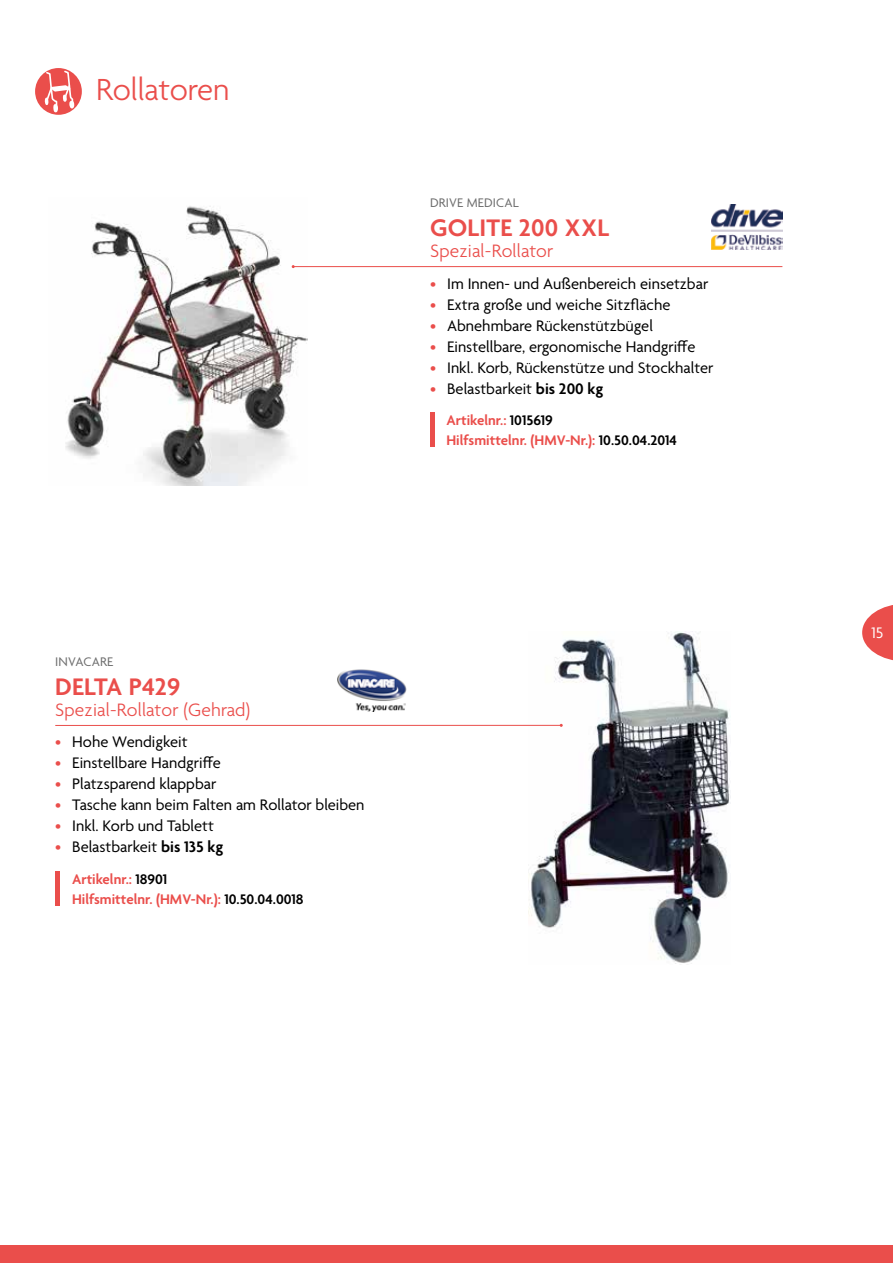
<style>
.page{position:relative;width:893px;height:1263px;background:#fff}
.page>*{position:absolute;margin:0;border:0;box-sizing:border-box;transform-origin:0 0}
.t1{font:300 33px "Agenda";color:#ea4e4b}
.t2{font:600 25.95px "Agenda";letter-spacing:.01em;color:#ea4e4b}
.t3{font:300 19.5px "Agenda";letter-spacing:.01em;color:#ea4e4b}
.t4{font:16.5px "Agenda";color:#000}
.t5{font:16.5px "Agenda";color:#fff}
.t6{font:600 15px/19.5px "Agenda";color:#ea4e4b}
.t7{font:13.5px "Agenda";letter-spacing:.01em;color:#6e6e6e}
.s1{color:#ea4e4b}
.s2{font-weight:600}
.s3{color:#000}
</style>
<div class="page">
<svg style="left:862px;top:605px;width:31px;height:56px"></svg>
<div style="left:35px;top:68px;width:47px;height:47px;background:#ea4e4b;border-radius:50%"></div>
<svg style="left:45px;top:69px;width:29px;height:44px"></svg>
<div style="left:0;top:1246px;width:893px;height:17px;background:#ea4e4b"></div>
<img style="left:65px;top:206px;width:243px;height:280px">
<hr style="left:293px;top:266px;width:489px;height:1px;background:#ea4e4b">
<hr style="left:430px;top:412px;width:4px;height:35px;background:#ea4e4b">
<img style="left:712px;top:204px;width:71px;height:46px">
<img style="left:528px;top:631px;width:202px;height:333px">
<hr style="left:55px;top:725px;width:506px;height:1px;background:#ea4e4b">
<div style="left:55px;top:871px;width:5px;height:35px;background:#ea4e4b"></div>
<img style="left:338px;top:669px;width:69px;height:42px">
<h1 class="t1" style="left:96px;top:72px;width:135px">Rollatoren</h1>
<p class="t7" style="left:430px;top:195px;width:90px">DRIVE MEDICAL</p>
<h2 class="t2" style="left:430px;top:214px;width:181px">GOLITE 200 XXL</h2>
<p class="t3" style="left:430px;top:240px;width:125px">Spezial-Rollator</p>
<p class="t4" style="left:430px;top:275px;width:280px"><span class="s1">•</span> Im Innen- und Außenbereich einsetzbar</p>
<p class="t4" style="left:430px;top:296px;width:242px"><span class="s1">•</span> Extra große und weiche Sitzfläche</p>
<p class="t4" style="left:430px;top:317px;width:224px"><span class="s1">•</span> Abnehmbare Rückenstützbügel</p>
<p class="t4" style="left:430px;top:338px;width:267px"><span class="s1">•</span> Einstellbare, ergonomische Handgriffe</p>
<p class="t4" style="left:430px;top:359px;width:285px"><span class="s1">•</span> Inkl. Korb, Rückenstütze und Stockhalter</p>
<p class="t4" style="left:430px;top:380px;width:175px"><span class="s1">•</span> Belastbarkeit <span class="s2">bis 200 kg</span></p>
<p class="t6" style="left:446px;top:411px;width:232px">Artikelnr.: <span class="s3">1015619<br></span>Hilfsmittelnr. (HMV-Nr.): <span class="s3">10.50.04.2014</span></p>
<p class="t7" style="left:55px;top:654px;width:59px">INVACARE</p>
<h2 class="t2" style="left:55px;top:672px;width:127px">DELTA P429</h2>
<p class="t3" style="left:55px;top:699px;width:196px">Spezial-Rollator (Gehrad)</p>
<p class="t4" style="left:55px;top:733px;width:134px"><span class="s1">•</span> Hohe Wendigkeit</p>
<p class="t4" style="left:55px;top:754px;width:167px"><span class="s1">•</span> Einstellbare Handgriffe</p>
<p class="t4" style="left:55px;top:775px;width:163px"><span class="s1">•</span> Platzsparend klappbar</p>
<p class="t4" style="left:55px;top:796px;width:311px"><span class="s1">•</span> Tasche kann beim Falten am Rollator bleiben</p>
<p class="t4" style="left:55px;top:817px;width:160px"><span class="s1">•</span> Inkl. Korb und Tablett</p>
<p class="t4" style="left:55px;top:838px;width:170px"><span class="s1">•</span> Belastbarkeit <span class="s2">bis 135 kg</span></p>
<p class="t6" style="left:72px;top:870px;width:233px">Artikelnr.: <span class="s3">18901<br></span>Hilfsmittelnr. (HMV-Nr.): <span class="s3">10.50.04.0018</span></p>
<p class="t5" style="left:872px;top:624px;width:13px">15</p>
</div>
